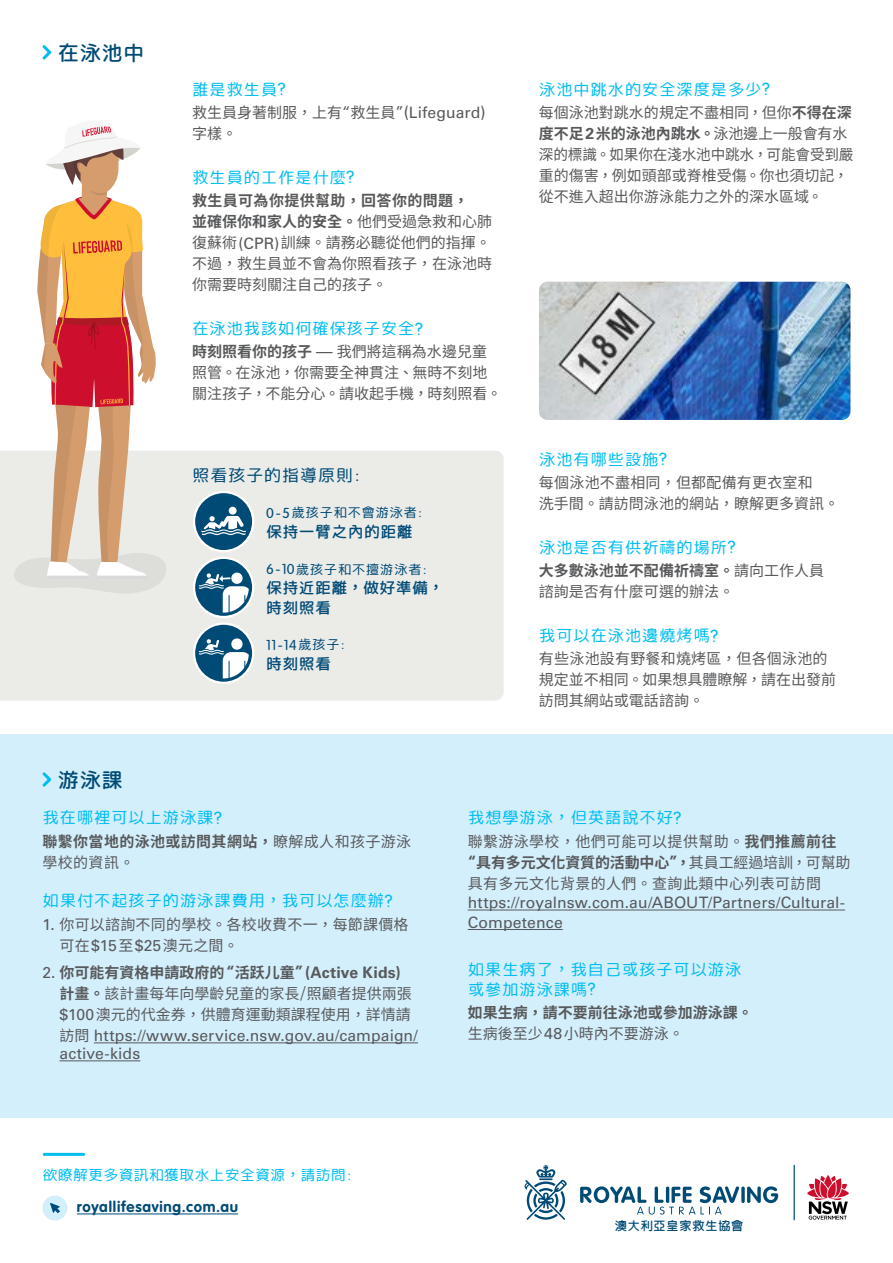
<style>
.page{position:relative;width:893px;height:1263px;background:#fff}
.page>*{position:absolute;margin:0;border:0;box-sizing:border-box;transform-origin:0 0}
.t1{font:700 21px "Yuan Si Round SC";letter-spacing:.025em;color:#004b76}
.t2{font:17.4px "Yuan Si Round SC";letter-spacing:.025em;color:#004b76}
.t3{font:16.5px/19.6px "Yuan Si Round SC";letter-spacing:.025em;color:#00bdf2}
.t4{font:15.75px/18px "Univers LT Std";letter-spacing:.005em;color:#58595b}
.t5{font:700 15.75px/19.5px "Yuan Si Round SC";letter-spacing:.025em;color:#004b76}
.t6{font:15px/21px "Source Han Sans TC";color:#58595b}
.t7{font:15px/21px "Source Han Sans TC";letter-spacing:.025em;color:#58595b}
.t8{font:700 15px/21px "Source Han Sans TC";color:#58595b}
.t9{font:700 15px/21px "Source Han Sans TC";letter-spacing:.025em;color:#58595b}
.t10{font:700 15px "VAG Rounded";letter-spacing:.05em;color:#004b76}
.t11{font:15px "Yuan Si Round SC";color:#00bdf2}
.t12{font:300 14.1px "VAG Rounded";color:#004b76}
.t13{font:13.5px "Yuan Si Round SC";letter-spacing:.025em;color:#004b76}
.t14{font:700 12.6px "Yuan Si Round SC";letter-spacing:.015em;color:#004b76}
.s1{font-family:"VAG Rounded";font-weight:300;font-size:17.4px}
.s2{font-family:"Univers LT Std"}
.s3{font-family:"Univers LT Std";font-size:16.5px}
.s4{font-family:"Univers LT Std";font-size:15.75px}
.s5{font-weight:700}
.s6{font-family:"VAG Rounded";font-weight:300}
.s7{font-family:"VAG Rounded";font-weight:300;font-size:14.1px}
.s8{font-family:"Yuan Si Round SC";font-weight:400;font-size:13.5px}
.s9{font-size:13.5px}
.s10{font-family:"Univers LT Std";font-weight:700;font-size:15.75px}
.s11{font-weight:400}
.s12{font-family:"Source Han Sans TC";font-size:15px}
.s13{font-family:"Univers LT Std";font-weight:400;font-size:15.75px}
</style>
<div class="page">
<div style="left:0;top:450px;width:504px;height:251px;background:#ebebe8"></div>
<img style="left:539px;top:282px;width:311px;height:138px">
<div style="left:0;top:734px;width:893px;height:383px;background:#d4effc"></div>
<div style="left:43px;top:1195px;width:24px;height:25px;background:#d4effc;border-radius:50%"></div>
<svg style="left:50px;top:1203px;width:10px;height:10px"></svg>
<hr style="left:77px;top:1213px;width:161px;height:1px;background:#004b76">
<hr style="left:44px;top:1153px;width:40px;height:3px;background:#00bdf2">
<hr style="left:94px;top:1042px;width:324px;height:1px;background:#58595b">
<hr style="left:60px;top:1060px;width:80px;height:1px;background:#58595b">
<hr style="left:468px;top:910px;width:377px;height:1px;background:#58595b">
<hr style="left:468px;top:929px;width:95px;height:1px;background:#58595b">
<svg style="left:42px;top:772px;width:10px;height:15px"></svg>
<svg style="left:42px;top:45px;width:10px;height:15px"></svg>
<svg style="left:14px;top:126px;width:152px;height:468px"></svg>
<svg style="left:194px;top:558px;width:59px;height:59px"></svg>
<div style="left:193px;top:557px;width:61px;height:61px;border:2px solid #fff;border-radius:50%"></div>
<svg style="left:199px;top:573px;width:50px;height:40px"></svg>
<svg style="left:194px;top:624px;width:59px;height:59px"></svg>
<div style="left:193px;top:622px;width:61px;height:62px;border:2px solid #fff;border-radius:50%"></div>
<svg style="left:199px;top:638px;width:50px;height:40px"></svg>
<div style="left:194px;top:492px;width:59px;height:59px;background:#004b76;border-radius:50%"></div>
<div style="left:193px;top:491px;width:61px;height:61px;border:2px solid #fff;border-radius:50%"></div>
<div style="left:229px;top:507px;width:8px;height:8px;background:#fff;border-radius:50%"></div>
<svg style="left:201px;top:516px;width:45px;height:19px"></svg>
<svg style="left:807px;top:1175px;width:42px;height:44px"></svg>
<hr style="left:794px;top:1165px;width:1px;height:55px;background:#004b76">
<svg style="left:741px;top:1186px;width:4px;height:17px"></svg>
<svg style="left:747px;top:1186px;width:31px;height:17px"></svg>
<svg style="left:524px;top:1165px;width:43px;height:55px"></svg>
<svg style="left:580px;top:1186px;width:159px;height:28px"></svg>
<h1 class="t1" style="left:58px;top:39px;width:88px">在泳池中</h1>
<h1 class="t1" style="left:58px;top:766px;width:66px">游泳課</h1>
<p class="t3" style="left:192px;top:79px;width:95px">誰是救生員<span class="s1">?</span></p>
<p class="t6" style="left:192px;top:102px;width:295px">救生員身著制服，上有<span class="s2">“</span>救生員<span class="s2">”</span><span class="s3">(</span><span class="s4">Lifeguard</span><span class="s3">)</span>字樣。</p>
<p class="t3" style="left:192px;top:167px;width:164px">救生員的工作是什麼<span class="s1">?</span></p>
<p class="t6" style="left:192px;top:190px;width:302px"><span class="s5">救生員可為你提供幫助，回答你的問題，<br>並確保你和家人的安全。</span>他們受過急救和心肺復蘇術<span class="s4">(CPR)</span>訓練。請務必聽從他們的指揮。不過，救生員並不會為你照看孩子，在泳池時你需要時刻關注自己的孩子。</p>
<p class="t3" style="left:192px;top:319px;width:232px">在泳池我該如何確保孩子安全<span class="s1">?</span></p>
<p class="t6" style="left:192px;top:342px;width:311px"><span class="s5">時刻照看你的孩子</span> <span class="s3">–</span> 我們將這稱為水邊兒童照管。在泳池，你需要全神貫注、無時不刻地關注孩子，不能分心。請收起手機，時刻照看。</p>
<p class="t2" style="left:192px;top:464px;width:169px">照看孩子的指導原則<span class="s6">:</span></p>
<p class="t13" style="left:266px;top:504px;width:157px"><span class="s7">0-5</span>歲孩子和不會游泳者<span class="s6">:</span></p>
<p class="t5" style="left:266px;top:521px;width:148px">保持一臂之內的距離</p>
<p class="t13" style="left:266px;top:560px;width:162px"><span class="s7">6-10</span>歲孩子和不擅游泳者<span class="s6">:</span></p>
<p class="t5" style="left:266px;top:578px;width:179px">保持近距離﹐做好準備﹐時刻照看</p>
<p class="t12" style="left:266px;top:637px;width:80px">11-14<span class="s8">歲孩子</span><span class="s9">:</span></p>
<p class="t5" style="left:266px;top:654px;width:66px">時刻照看</p>
<p class="t3" style="left:539px;top:79px;width:232px">泳池中跳水的安全深度是多少<span class="s1">?</span></p>
<p class="t6" style="left:539px;top:102px;width:316px">每個泳池對跳水的規定不盡相同，但你<span class="s5">不得在深度不足</span><span class="s10">2</span><span class="s5">米的泳池內跳水。</span>泳池邊上一般會有水深的標識。如果你在淺水池中跳水，可能會受到嚴重的傷害，例如頭部或脊椎受傷。你也須切記，從不進入超出你游泳能力之外的深水區域。</p>
<p class="t3" style="left:539px;top:449px;width:129px">泳池有哪些設施<span class="s1">?</span></p>
<p class="t6" style="left:539px;top:472px;width:301px">每個泳池不盡相同，但都配備有更衣室和<br>洗手間。請訪問泳池的網站，瞭解更多資訊。</p>
<p class="t3" style="left:539px;top:537px;width:198px">泳池是否有供祈禱的場所<span class="s1">?</span></p>
<p class="t6" style="left:539px;top:560px;width:286px"><span class="s5">大多數泳池並不配備祈禱室。</span>請向工作人員諮詢是否有什麼可選的辦法。</p>
<p class="t3" style="left:539px;top:625px;width:181px">我可以在泳池邊燒烤嗎<span class="s1">?</span></p>
<p class="t6" style="left:539px;top:649px;width:298px">有些泳池設有野餐和燒烤區，但各個泳池的規定並不相同。如果想具體瞭解，請在出發前訪問其網站或電話諮詢。</p>
<p class="t3" style="left:43px;top:808px;width:181px">我在哪裡可以上游泳課<span class="s1">?</span></p>
<p class="t9" style="left:43px;top:831px;width:370px">聯繫你當地的泳池或訪問其網站，<span class="s11">瞭解成人和孩子游泳學校的資訊。</span></p>
<p class="t3" style="left:43px;top:891px;width:351px">如果付不起孩子的游泳課費用﹐我可以怎麼辦<span class="s1">?</span></p>
<p class="t6" style="left:60px;top:914px;width:351px;text-indent:-17px"><span class="s4">1.</span> 你可以諮詢不同的學校。各校收費不一，每節課價格可在<span class="s4">$15</span>至<span class="s4">$25</span>澳元之間。</p>
<p class="t6" style="left:60px;top:962px;width:354px;text-indent:-17px"><span class="s4">2.</span> <span class="s5">你可能有資格申請政府的</span><span class="s10">“</span><span class="s5">活跃儿童</span><span class="s10">”(Active Kids)</span><span class="s5">計畫。</span>該計畫每年向學齡兒童的家長/照顧者提供兩張<span class="s4">$100</span>澳元的代金券，供體育運動類課程使用，詳情請</p>
<p class="t4" style="left:60px;top:1027px;width:360px"><span class="s12">訪問</span> https://www.service.nsw.gov.au/campaign/ active-kids</p>
<p class="t11" style="left:43px;top:1165px;width:310px">欲瞭解更多資訊和獲取水上安全資源﹐請訪問<span class="s6">:</span></p>
<p class="t10" style="left:77px;top:1198px;width:163px">royallifesaving.com.au</p>
<p class="t3" style="left:468px;top:808px;width:215px">我想學游泳﹐但英語說不好<span class="s1">?</span></p>
<p class="t7" style="left:468px;top:831px;width:384px">聯繫游泳學校，他們可能可以提供幫助。<span class="s5">我們推薦前往<br></span><span class="s10">“</span><span class="s5">具有多元文化資質的活動中心</span><span class="s10">”</span><span class="s5">，</span>其員工經過培訓，可幫助具有多元文化背景的人們。查詢此類中心列表可訪問</p>
<p class="t4" style="left:468px;top:893px;width:379px;line-height:19.5px">https://royalnsw.com.au/ABOUT/Partners/Cultural-<br>Competence</p>
<p class="t3" style="left:468px;top:959px;width:275px">如果生病了﹐我自己或孩子可以游泳或參加游泳課嗎<span class="s1">?</span></p>
<p class="t8" style="left:468px;top:1002px;width:286px">如果生病，請不要前往泳池或參加游泳課。<span class="s11">生病後至少</span><span class="s13">48</span><span class="s11">小時內不要游泳。</span></p>
<p class="t14" style="left:614px;top:1218px;width:131px">澳大利亞皇家救生協會</p>
</div>
